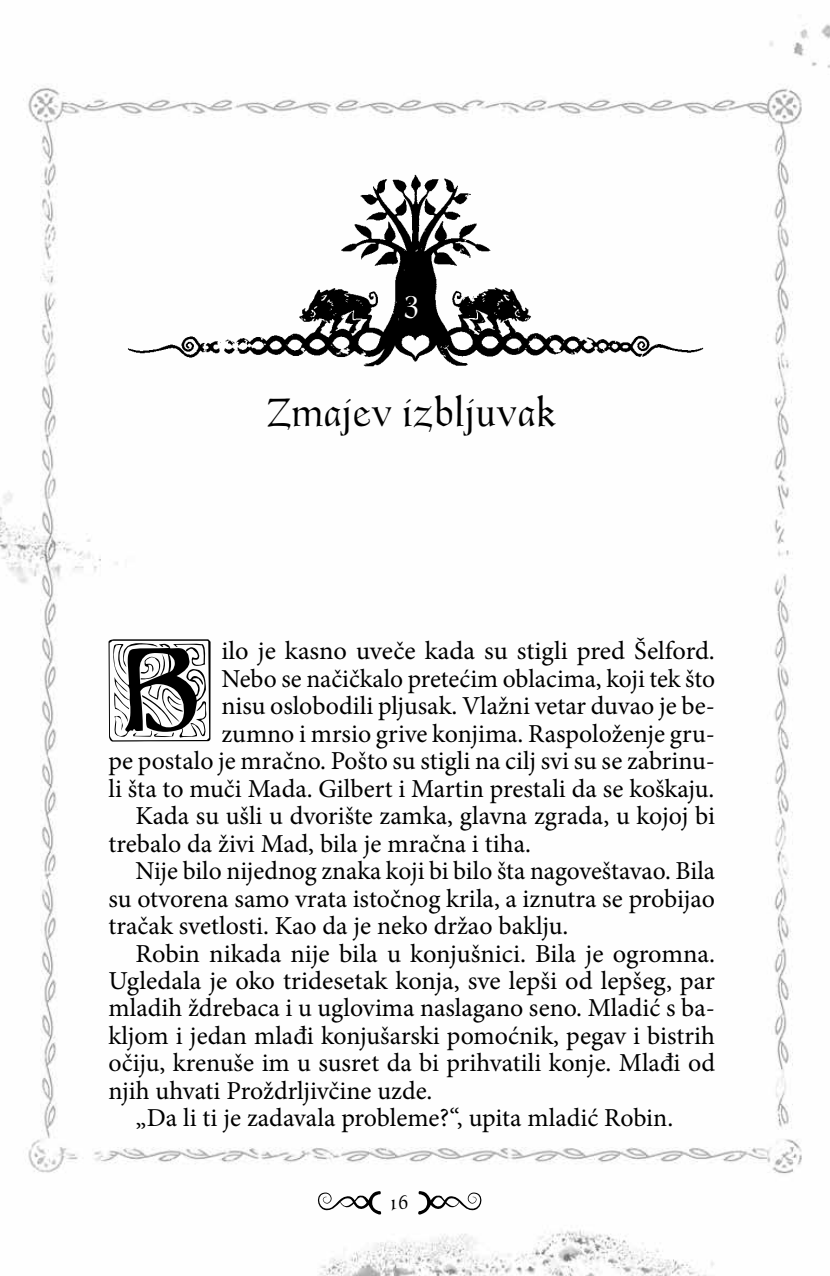
<style>
.page{position:relative;width:830px;height:1276px;background:#fff}
.page>*{position:absolute;margin:0;border:0;box-sizing:border-box;transform-origin:0 0}
.t1{font:133.2px "Ann Stone";color:#000}
.t2{font:45px "Goudy Thirty";color:#000}
.t3{font:33.75px "Goudy Thirty";color:#fff}
.t4{font:25.88px "Minion Pro";color:#000}
.t5{font:22.5px "Goudy Thirty";color:#000}
</style>
<div class="page">
<img style="left:0;top:24px;width:829px;height:1252px">
<svg style="left:313px;top:1191px;width:68px;height:23px"></svg>
<svg style="left:417px;top:1191px;width:68px;height:23px"></svg>
<img style="left:0;top:159px;width:816px;height:235px">
<h3 class="t3" style="left:404px;top:282px;width:17px">3</h3>
<h2 class="t2" style="left:266px;top:389px;width:291px">Zmajev izbljuvak</h2>
<h1 class="t1" style="left:103px;top:618px;width:114px">B</h1>
<p class="t4" style="left:221px;top:634px;width:495px">ilo je kasno uveče kada su stigli pred Šelford.</p>
<p class="t4" style="left:221px;top:661px;width:495px">Nebo se načičkalo pretećim oblacima, koji tek što</p>
<p class="t4" style="left:221px;top:689px;width:495px">nisu oslobodili pljusak. Vlažni vetar duvao je be-</p>
<p class="t4" style="left:221px;top:716px;width:495px">zumno i mrsio grive konjima. Raspoloženje gru-</p>
<p class="t4" style="left:108px;top:743px;width:607px">pe postalo je mračno. Pošto su stigli na cilj svi su se zabrinu-</p>
<p class="t4" style="left:108px;top:771px;width:607px">li šta to muči Mada. Gilbert i Martin prestali da se koškaju.</p>
<p class="t4" style="left:135px;top:798px;width:580px">Kada su ušli u dvorište zamka, glavna zgrada, u kojoj bi</p>
<p class="t4" style="left:108px;top:826px;width:423px">trebalo da živi Mad, bila je mračna i tiha.</p>
<p class="t4" style="left:135px;top:853px;width:580px">Nije bilo nijednog znaka koji bi bilo šta nagoveštavao. Bila</p>
<p class="t4" style="left:108px;top:881px;width:607px">su otvorena samo vrata istočnog krila, a iznutra se probijao</p>
<p class="t4" style="left:108px;top:908px;width:461px">tračak svetlosti. Kao da je neko držao baklju.</p>
<p class="t4" style="left:135px;top:936px;width:580px">Robin nikada nije bila u konjušnici. Bila je ogromna.</p>
<p class="t4" style="left:108px;top:963px;width:607px">Ugledala je oko tridesetak konja, sve lepši od lepšeg, par</p>
<p class="t4" style="left:108px;top:991px;width:607px">mladih ždrebaca i u uglovima naslagano seno. Mladić s ba-</p>
<p class="t4" style="left:108px;top:1018px;width:607px">kljom i jedan mlađi konjušarski pomoćnik, pegav i bistrih</p>
<p class="t4" style="left:108px;top:1045px;width:607px">očiju, krenuše im u susret da bi prihvatili konje. Mlađi od</p>
<p class="t4" style="left:108px;top:1073px;width:325px">njih uhvati Proždrljivčine uzde.</p>
<p class="t4" style="left:135px;top:1100px;width:539px">„Da li ti je zadavala probleme?“, upita mladić Robin.</p>
<p class="t5" style="left:388px;top:1190px;width:21px">16</p>
</div>
